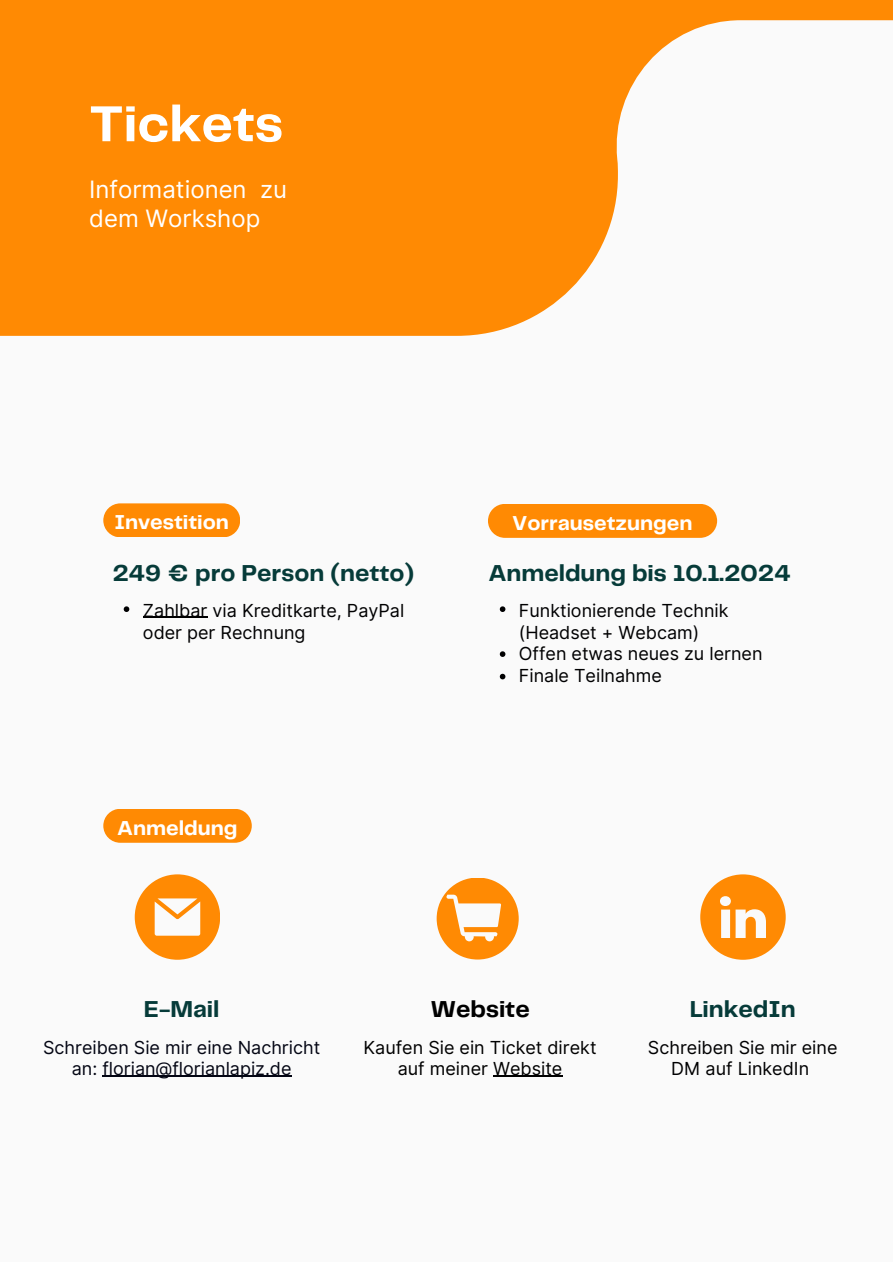
<style>
.page{position:relative;width:893px;height:1264px;background:#fff}
.page>*{position:absolute;margin:0;border:0;box-sizing:border-box;transform-origin:0 0}
.t1{font:700 52.35px "Telegraf";color:#fff}
.t2{font:700 24px "Telegraf";color:#063b39}
.t3{font:24px/29.2px "Inter";color:#fff}
.t4{font:700 24px "Telegraf";color:#000}
.t5{font:700 21px "Telegraf";color:#fff}
.t6{font:18px/21.3px "Inter";color:#000001}
.t7{font:18px/21.3px "Inter";color:#030513;text-align:center}
.t8{font:18px/21.3px "Inter";color:#000;text-align:center}
</style>
<div class="page">
<div style="left:0;top:0;width:892px;height:1261px;background:#fafafa"></div>
<div style="left:103px;top:503px;width:137px;height:34px;background:#ff8a03"></div>
<div style="left:488px;top:504px;width:229px;height:34px;background:#ff8a03"></div>
<div style="left:103px;top:808px;width:149px;height:34px;background:#ff8a03"></div>
<svg style="left:135px;top:874px;width:85px;height:85px"></svg>
<svg style="left:700px;top:874px;width:85px;height:85px"></svg>
<svg style="left:0;top:0;width:892px;height:336px;fill:#ff8a03"></svg>
<svg style="left:436px;top:878px;width:82px;height:81px"></svg>
<svg style="left:124px;top:606px;width:5px;height:6px"></svg>
<hr style="left:143px;top:616px;width:64px;height:1px;background:#000001">
<svg style="left:499px;top:606px;width:6px;height:6px"></svg>
<svg style="left:499px;top:651px;width:6px;height:6px"></svg>
<svg style="left:499px;top:673px;width:6px;height:6px"></svg>
<hr style="left:102px;top:1075px;width:190px;height:1px;background:#030513">
<hr style="left:493px;top:1075px;width:69px;height:1px;background:#000">
<p class="t1" style="left:89px;top:101px;width:195px">Tickets</p>
<p class="t3" style="left:89px;top:175px;width:199px">Informationen zu dem Workshop</p>
<p class="t5" style="left:114px;top:513px;width:116px">Investition</p>
<p class="t5" style="left:512px;top:514px;width:182px">Vorrausetzungen</p>
<p class="t2" style="left:112px;top:562px;width:303px">249 € pro Person (netto)</p>
<p class="t2" style="left:488px;top:562px;width:304px">Anmeldung bis 10.1.2024</p>
<p class="t6" style="left:143px;top:600px;width:263px">Zahlbar via Kreditkarte, PayPal oder per Rechnung</p>
<p class="t6" style="left:519px;top:600px;width:211px">Funktionierende Technik (Headset + Webcam)</p>
<p class="t6" style="left:519px;top:643px;width:245px">Offen etwas neues zu lernen<br>Finale Teilnahme</p>
<p class="t5" style="left:117px;top:819px;width:122px">Anmeldung</p>
<p class="t2" style="left:144px;top:999px;width:77px">E-Mail</p>
<p class="t4" style="left:430px;top:999px;width:101px">Website</p>
<p class="t2" style="left:689px;top:999px;width:107px">LinkedIn</p>
<p class="t7" style="left:43px;top:1036px;width:279px">Schreiben Sie mir eine Nachricht an: florian@florianlapiz.de</p>
<p class="t8" style="left:363px;top:1036px;width:234px">Kaufen Sie ein Ticket direkt auf meiner Website</p>
<p class="t6" style="left:648px;top:1036px;width:191px;text-align:center">Schreiben Sie mir eine<br>DM auf LinkedIn</p>
</div>
